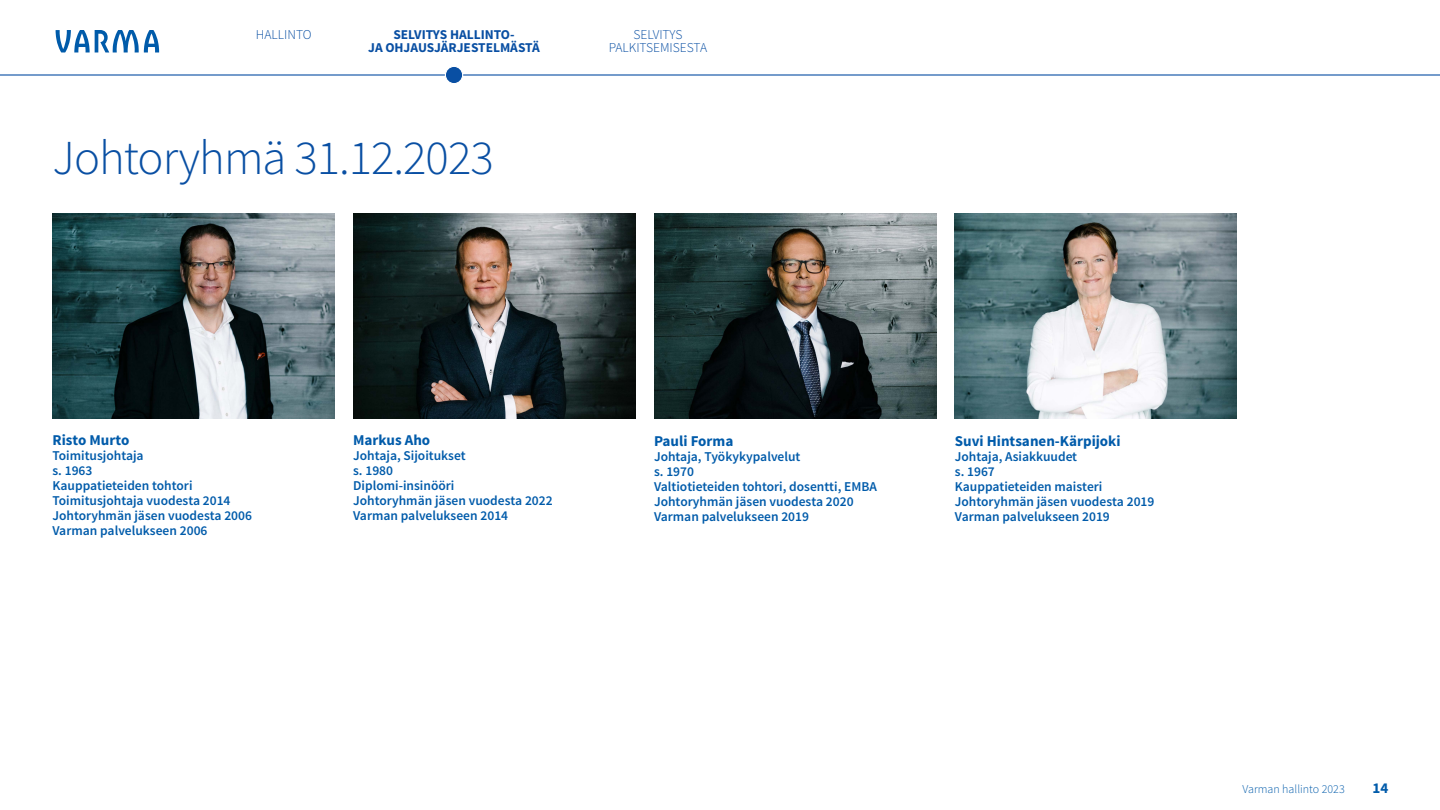
<style>
.page{position:relative;width:1440px;height:810px;background:#fff}
.page>*{position:absolute;margin:0;border:0;box-sizing:border-box;transform-origin:0 0}
.H2{font:300 48.75px "Source Sans Pro";letter-spacing:-.02em;color:#094fa3}
.Nimityyli{font:700 15px "Source Sans Pro";color:#005baa}
.Henkilotiedot{font:600 13.5px "Source Sans Pro";color:#005baa}
.t1{font:700 13.5px/13.5px "Source Sans Pro";color:#094fa3;text-align:center}
.t2{font:300 13.5px/13.5px "Source Sans Pro";color:#094fa3;text-align:center}
.t3{font:300 12px "Source Sans Pro";color:#005baa}
</style>
<div class="page">
<img style="left:52px;top:213px;width:283px;height:206px">
<img style="left:354px;top:213px;width:282px;height:206px">
<img style="left:654px;top:213px;width:282px;height:206px">
<img style="left:955px;top:213px;width:282px;height:206px">
<svg style="left:56px;top:30px;width:103px;height:22px"></svg>
<hr style="left:0;top:74px;width:1440px;height:2px;background:#094fa3">
<div style="left:445px;top:66px;width:18px;height:18px;background:#094fa3;border-radius:50%"></div>
<div style="left:445px;top:66px;width:18px;height:18px;border:1px solid #fff;border-radius:50%"></div>
<p class="t2" style="left:256px;top:28px;width:57px">HALLINTO</p>
<p class="t1" style="left:368px;top:28px;width:173px">SELVITYS HALLINTO-<br>JA OHJAUSJÄRJESTELMÄSTÄ</p>
<h1 class="H2" style="left:52px;top:128px;width:443px">Johtoryhmä 31.12.2023</h1>
<p class="t2" style="left:609px;top:28px;width:100px">SELVITYS<br>PALKITSEMISESTA</p>
<p class="Nimityyli" style="left:52px;top:430px;width:78px">Risto Murto</p>
<p class="Henkilotiedot" style="left:52px;top:447px;width:93px">Toimitusjohtaja</p>
<p class="Henkilotiedot" style="left:52px;top:462px;width:42px">s. 1963</p>
<p class="Henkilotiedot" style="left:52px;top:477px;width:142px">Kauppatieteiden tohtori</p>
<p class="Henkilotiedot" style="left:52px;top:492px;width:180px">Toimitusjohtaja vuodesta 2014</p>
<p class="Henkilotiedot" style="left:52px;top:507px;width:201px">Johtoryhmän jäsen vuodesta 2006</p>
<p class="Henkilotiedot" style="left:52px;top:522px;width:157px">Varman palvelukseen 2006</p>
<p class="Nimityyli" style="left:353px;top:430px;width:79px">Markus Aho</p>
<p class="Henkilotiedot" style="left:353px;top:447px;width:114px">Johtaja, Sijoitukset</p>
<p class="Henkilotiedot" style="left:353px;top:462px;width:42px">s. 1980</p>
<p class="Henkilotiedot" style="left:353px;top:477px;width:103px">Diplomi-insinööri</p>
<p class="Henkilotiedot" style="left:353px;top:492px;width:201px">Johtoryhmän jäsen vuodesta 2022</p>
<p class="Henkilotiedot" style="left:353px;top:507px;width:157px">Varman palvelukseen 2014</p>
<p class="Nimityyli" style="left:654px;top:431px;width:81px">Pauli Forma</p>
<p class="Henkilotiedot" style="left:654px;top:448px;width:148px">Johtaja, Työkykypalvelut</p>
<p class="Henkilotiedot" style="left:654px;top:463px;width:42px">s. 1970</p>
<p class="Henkilotiedot" style="left:654px;top:478px;width:224px">Valtiotieteiden tohtori, dosentti, EMBA</p>
<p class="Henkilotiedot" style="left:654px;top:493px;width:201px">Johtoryhmän jäsen vuodesta 2020</p>
<p class="Henkilotiedot" style="left:654px;top:508px;width:157px">Varman palvelukseen 2019</p>
<p class="Nimityyli" style="left:955px;top:431px;width:167px">Suvi Hintsanen-Kärpijoki</p>
<p class="Henkilotiedot" style="left:955px;top:448px;width:124px">Johtaja, Asiakkuudet</p>
<p class="Henkilotiedot" style="left:955px;top:463px;width:42px">s. 1967</p>
<p class="Henkilotiedot" style="left:955px;top:478px;width:149px">Kauppatieteiden maisteri</p>
<p class="Henkilotiedot" style="left:955px;top:493px;width:201px">Johtoryhmän jäsen vuodesta 2019</p>
<p class="Henkilotiedot" style="left:955px;top:508px;width:157px">Varman palvelukseen 2019</p>
<p class="t3" style="left:1242px;top:781px;width:104px">Varman hallinto 2023</p>
<p class="Nimityyli" style="left:1373px;top:778px;width:17px">14</p>
</div>
